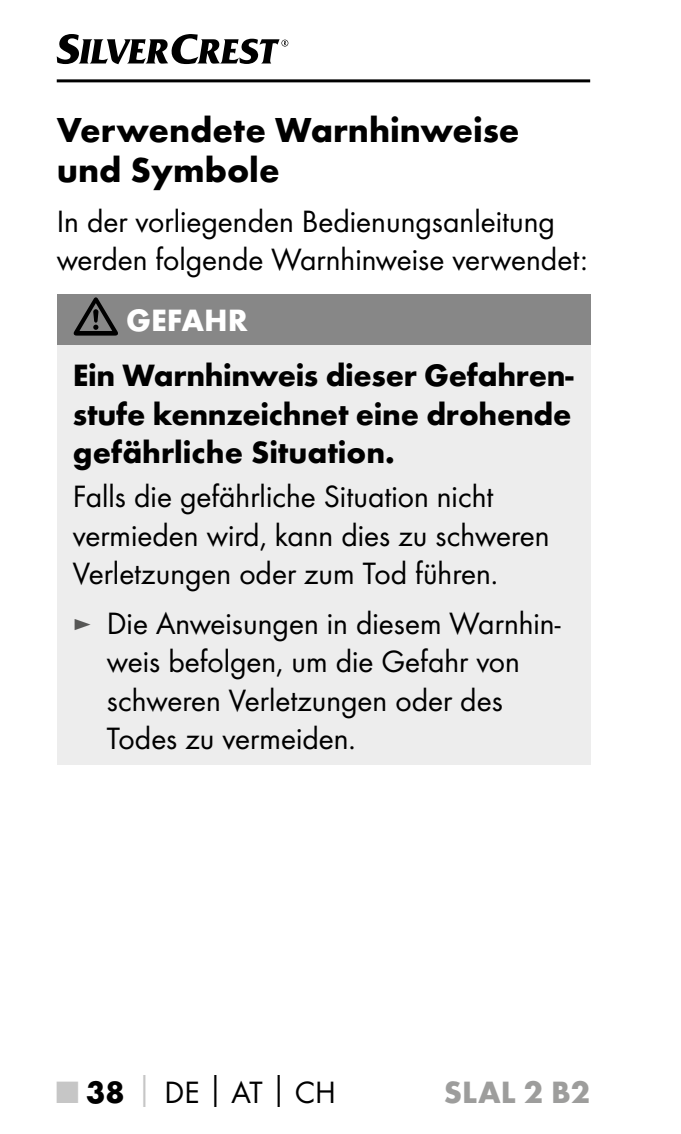
<style>
.page{position:relative;width:681px;height:1134px;background:#fff}
.page>*{position:absolute;margin:0;border:0;box-sizing:border-box;transform-origin:0 0}
.t1{font:700 36px/40px "Futura";color:#000}
.t2{font:32px/38.4px "Futura Boo";color:#000}
.t3{font:700 32px/38.4px "Futura";letter-spacing:-.005em;color:#000;text-align:justify}
.t4{font:700 32px "Futura";color:#9d9d9c}
.t5{font:700 32px "Futura";color:#fff}
.s1{font-size:28px;color:#575756}
.s2{font-family:"Futura";font-weight:700;color:#c6c6c6}
.s3{font-family:"Futura";font-weight:700}
</style>
<div class="page">
<hr style="left:57px;top:79px;width:533px;height:3px;background:#000">
<svg style="left:57px;top:34px;width:231px;height:30px"></svg>
<div style="left:57px;top:294px;width:533px;height:51px;background:#878787"></div>
<div style="left:57px;top:345px;width:533px;height:420px;background:#ededed"></div>
<svg style="left:74px;top:297px;width:44px;height:39px"></svg>
<p class="t1" style="left:57px;top:109px;width:464px">Verwendete Warnhinweise und Symbole</p>
<p class="t2" style="left:57px;top:202px;width:532px">In der vorliegenden Bedienungsanleitung werden folgende Warnhinweise verwendet:</p>
<p class="t5" style="left:126px;top:300px;width:123px">GEFAHR</p>
<p class="t3" style="left:73px;top:356px;width:502px">Ein Warnhinweis dieser Gefahren&shy;stufe kennzeichnet eine drohende gefährliche Situation.</p>
<p class="t2" style="left:73px;top:477px;width:478px">Falls die gefährliche Situation nicht vermieden wird, kann dies zu schweren<br>Verletzungen oder zum Tod führen.</p>
<p class="t2" style="left:107px;top:604px;width:455px;text-indent:-34px"><span class="s1">►</span> Die Anweisungen in diesem Warnhin&shy;weis befolgen, um die Gefahr von schweren Verletzungen oder des<br>Todes zu vermeiden.</p>
<p class="t2" style="left:57px;top:1072px;width:280px"><span class="s2">■</span> <span class="s3">38</span><span class="s2">│</span>DE<span class="s3">│</span>AT<span class="s3">│</span>CH</p>
<p class="t4" style="left:444px;top:1072px;width:148px">SLAL 2 B2</p>
</div>
